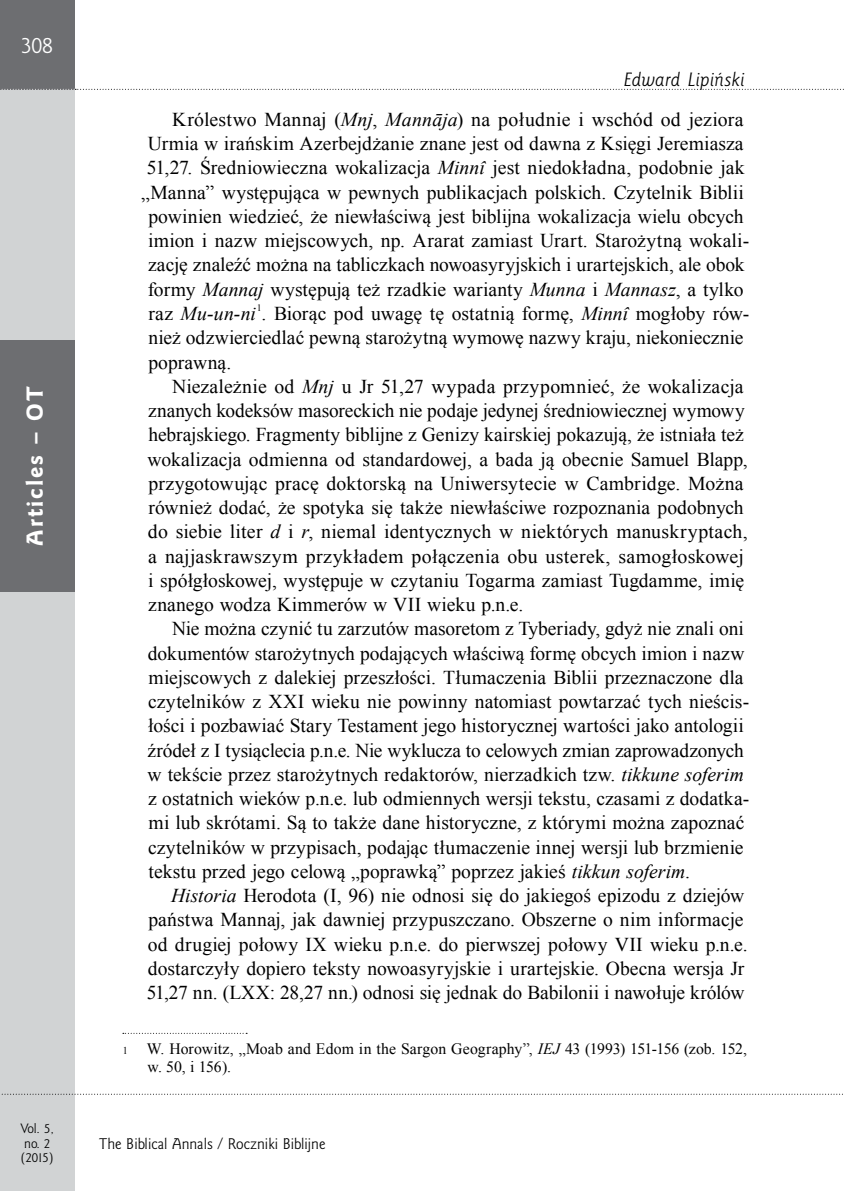
<style>
.page{position:relative;width:844px;height:1191px;background:#fff}
.page>*{position:absolute;margin:0;border:0;box-sizing:border-box;transform-origin:0 0}
.t1{font:21px "Goldy EFN Heavy";letter-spacing:.1em;color:#fff}
.t2{font:21px "Goldy EFN";color:#fff}
.t3{font:19.6px/24.3px "Times New Roman";color:#000}
.t4{font:italic 17.5px "Goldy EFN";letter-spacing:.01em;color:#000}
.t5{font:15.75px/18px "Times New Roman";letter-spacing:.005em;color:#000}
.t6{font:14px "Goldy EFN";color:#000}
.t7{font:12.25px/14.7px "Goldy EFN";color:#000}
.t8{font:9.8px "Times New Roman";color:#000}
.s1{font-style:italic}
.s2{font-size:10.5px}
</style>
<div class="page">
<div style="left:0;top:0;width:74px;height:1191px;background:#d1d3d4"></div>
<div style="left:0;top:0;width:74px;height:89px;background:#6d6e71"></div>
<svg style="left:2px;top:1093px;width:841px;height:1px"></svg>
<div style="left:0;top:340px;width:74px;height:252px;background:#6d6e71"></div>
<svg style="left:123px;top:1033px;width:124px;height:1px"></svg>
<svg style="left:0;top:89px;width:844px;height:1px"></svg>
<p class="t2" style="left:21px;top:33px;width:33px">308</p>
<p class="t1" style="left:22px;top:546px;width:161px;rotate:-90deg">Articles – OT</p>
<p class="t7" style="left:21px;top:1121px;width:35px">Vol. 5, no. 2 (2015)</p>
<p class="t4" style="left:623px;top:70px;width:122px">Edward Lipiński</p>
<p class="t3" style="left:141px;top:107px;width:609px;text-align:right">Królestwo Mannaj (<span class="s1">Mnj</span>, <span class="s1">Mannāja</span>) na południe i wschód od jeziora Urmia w irańskim Azerbejdżanie znane jest od dawna z Księgi Jeremiasza 51,27. Średniowieczna wokalizacja <span class="s1">Minnî</span> jest niedokładna, podobnie jak „Manna” występująca w pewnych publikacjach polskich. Czytelnik Biblii powinien wiedzieć, że niewłaściwą jest biblijna wokalizacja wielu obcych imion i nazw miejscowych, np. Ararat zamiast Urart. Starożytną wokali&shy;zację znaleźć można na tabliczkach nowoasyryjskich i urartejskich, ale obok formy <span class="s1">Mannaj</span> występują też rzadkie warianty <span class="s1">Munna</span> i <span class="s1">Mannasz</span>, a tylko raz <span class="s1">Mu-un-ni</span> . Biorąc pod uwagę tę ostatnią formę, <span class="s1">Minnî</span> mogłoby rów-</p>
<p class="t8" style="left:257px;top:301px;width:6px">1</p>
<p class="t3" style="left:148px;top:325px;width:596px">nież odzwierciedlać pewną starożytną wymowę nazwy kraju, niekoniecznie poprawną.</p>
<p class="t3" style="left:147px;top:374px;width:601px;text-indent:25px">Niezależnie od <span class="s1">Mnj</span> u Jr 51,27 wypada przypomnieć, że wokalizacja znanych kodeksów masoreckich nie podaje jedynej średniowiecznej wymowy hebrajskiego. Fragmenty biblijne z Genizy kairskiej pokazują, że istniała też wokalizacja odmienna od standardowej, a bada ją obecnie Samuel Blapp, przygotowując pracę doktorską na Uniwersytecie w Cambridge. Można również dodać, że spotyka się także niewłaściwe rozpoznania podobnych do siebie liter <span class="s1">d</span> i <span class="s1">r</span>, niemal identycznych w niektórych manuskryptach, a najjaskrawszym przykładem połączenia obu usterek, samogłoskowej i spółgłoskowej, występuje w czytaniu Togarma zamiast Tugdamme, imię znanego wodza Kimmerów w VII wieku p.n.e.</p>
<p class="t3" style="left:147px;top:616px;width:603px;text-indent:25px">Nie można czynić tu zarzutów masoretom z Tyberiady, gdyż nie znali oni dokumentów starożytnych podających właściwą formę obcych imion i nazw miejscowych z dalekiej przeszłości. Tłumaczenia Biblii przeznaczone dla czytelników z XXI wieku nie powinny natomiast powtarzać tych nieścis&shy;łości i pozbawiać Stary Testament jego historycznej wartości jako antologii źródeł z I tysiąclecia p.n.e. Nie wyklucza to celowych zmian zaprowadzonych w tekście przez starożytnych redaktorów, nierzadkich tzw. <span class="s1">tikkune soferim </span>z ostatnich wieków p.n.e. lub odmiennych wersji tekstu, czasami z dodatka&shy;mi lub skrótami. Są to także dane historyczne, z którymi można zapoznać czytelników w przypisach, podając tłumaczenie innej wersji lub brzmienie tekstu przed jego celową „poprawką” poprzez jakieś <span class="s1">tikkun soferim</span>.</p>
<p class="t3" style="left:147px;top:883px;width:602px;text-indent:24px"><span class="s1">Historia</span> Herodota (I, 96) nie odnosi się do jakiegoś epizodu z dziejów państwa Mannaj, jak dawniej przypuszczano. Obszerne o nim informacje od drugiej połowy IX wieku p.n.e. do pierwszej połowy VII wieku p.n.e. dostarczyły dopiero teksty nowoasyryjskie i urartejskie. Obecna wersja Jr 51,27 nn. (LXX: 28,27 nn.) odnosi się jednak do Babilonii i nawołuje królów</p>
<p class="t5" style="left:148px;top:1039px;width:601px;text-indent:-25px"><span class="s2">1</span> W. Horowitz, „Moab and Edom in the Sargon Geography”, <span class="s1">IEJ</span> 43 (1993) 151-156 (zob. 152, w. 50, i 156).</p>
<p class="t6" style="left:99px;top:1134px;width:227px">The Biblical Annals / Roczniki Biblijne</p>
</div>
